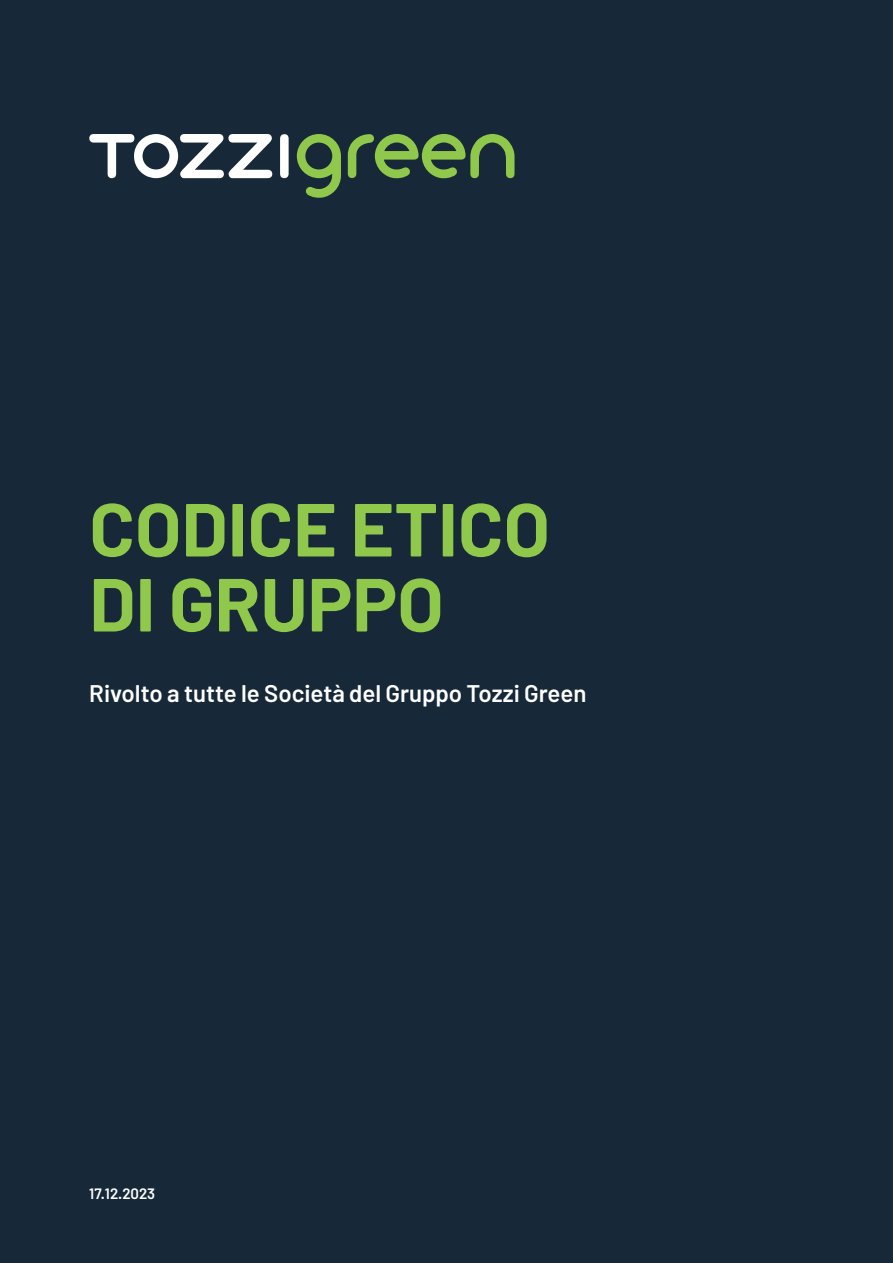
<style>
.page{position:relative;width:893px;height:1263px;background:#172938}
.page>*{position:absolute;margin:0;border:0;box-sizing:border-box;transform-origin:0 0}
.t1{font:700 75px/75px "Barlow";color:#90c84c}
.t2{font:600 24px "Barlow";color:#fff}
.t3{font:600 15px "Barlow";color:#fff}
</style>
<div class="page">
<svg style="left:89px;top:134px;width:200px;height:44px"></svg>
<svg style="left:297px;top:134px;width:217px;height:64px"></svg>
<h1 class="t1" style="left:89px;top:491px;width:462px">CODICE ETICO<br>DI GRUPPO</h1>
<p class="t2" style="left:89px;top:678px;width:499px">Rivolto a tutte le Società del Gruppo Tozzi Green</p>
<p class="t3" style="left:89px;top:1184px;width:67px">17.12.2023</p>
</div>
